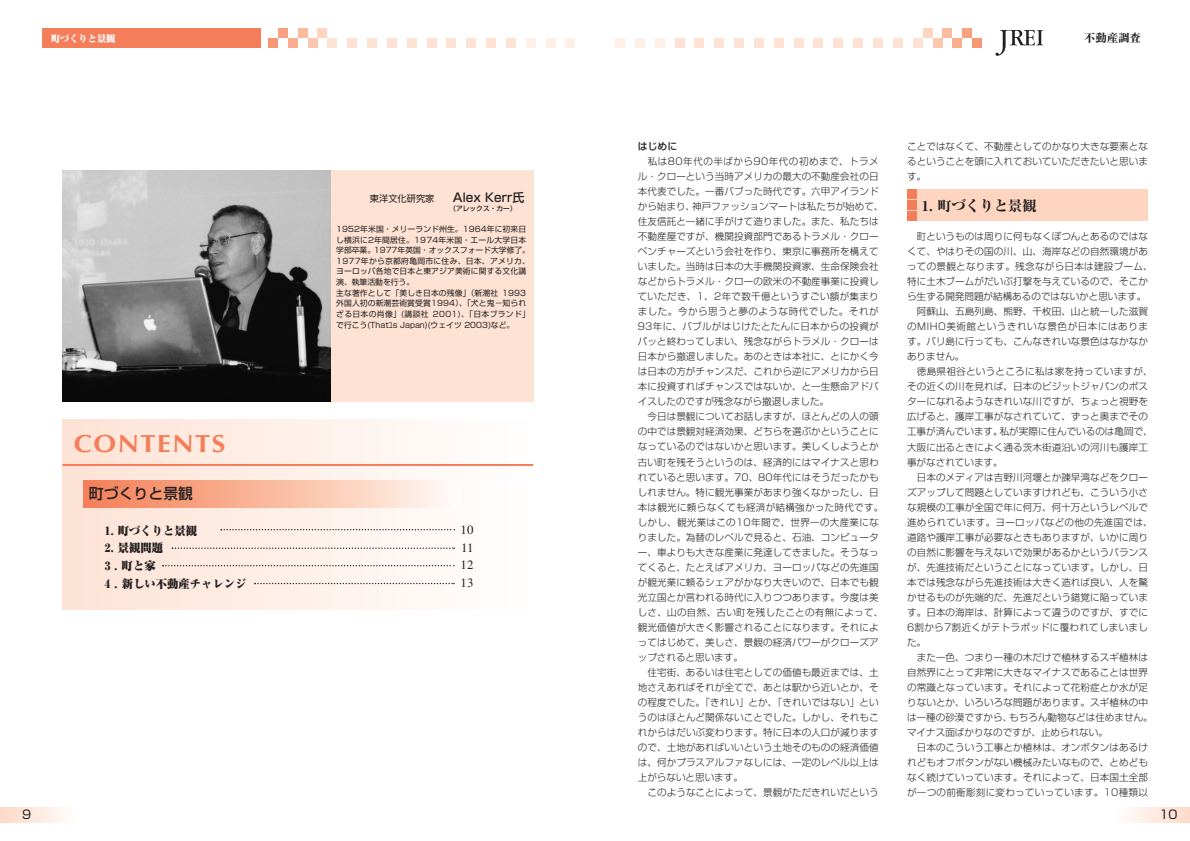
<style>
.page{position:relative;width:1190px;height:841px;background:#fff}
.page>*{position:absolute;margin:0;border:0;box-sizing:border-box;transform-origin:0 0}
.t1{font:700 24.8px "Optima";letter-spacing:.055em;color:#f47e59;scale:1.1 1}
.t2{font:500 14.9px "Shin Go";color:#231f20}
.t3{font:800 14.2px "Ryumin";color:#231f20}
.t4{font:12.8px/17.7px "Times";color:#231f20;text-align:justify}
.t5{font:12px "Shin Go";color:#231f20}
.t6{font:900 11.3px/17.7px "Ryumin";color:#231f20}
.t7{font:800 11.3px "Ryumin";color:#231f20}
.t8{font:500 9.9px "Shin Go";color:#231f20}
.t9{font:300 9.6px/15px "Shin Go";letter-spacing:.005em;color:#231f20}
.t10{font:300 9.6px "Shin Go";letter-spacing:.03em;color:#231f20}
.t11{font:300 9.6px "Shin Go";letter-spacing:.055em;color:#231f20}
.t12{font:9.2px "Shin Go";color:#231f20}
.t13{font:900 9.2px "Ryumin";color:#fff}
.t14{font:7.8px/10.6px "Shin Go";letter-spacing:.015em;color:#231f20}
.t15{font:500 6.7px "Shin Go";color:#231f20}
.s1{font-weight:500;font-size:12.1px}
</style>
<div class="page">
<div style="left:62px;top:420px;width:471px;height:190px;background:linear-gradient(to right,#fde2d4,#fefefe)"></div>
<svg style="left:221px;top:529px;width:234px;height:1px"></svg>
<svg style="left:172px;top:548px;width:283px;height:1px"></svg>
<div style="left:84px;top:480px;width:377px;height:27px;background:linear-gradient(to right,#f47c52,#fffbf3)"></div>
<hr style="left:62px;top:464px;width:471px;height:2px;background:#f47e59">
<svg style="left:162px;top:565px;width:293px;height:1px"></svg>
<svg style="left:254px;top:583px;width:201px;height:1px"></svg>
<div style="left:329px;top:170px;width:204px;height:231px;background:#fee2d3"></div>
<img style="left:62px;top:170px;width:269px;height:231px">
<svg style="left:1128px;top:808px;width:62px;height:14px"></svg>
<svg style="left:0;top:808px;width:64px;height:14px"></svg>
<div style="left:43px;top:28px;width:218px;height:20px;background:#f47e59"></div>
<div style="left:347px;top:38px;width:10px;height:10px;background:#fee2d3"></div>
<svg style="left:996px;top:30px;width:47px;height:26px"></svg>
<div style="left:268px;top:38px;width:10px;height:10px;background:#f79673"></div>
<div style="left:278px;top:28px;width:10px;height:10px;background:#f8a180"></div>
<div style="left:288px;top:38px;width:10px;height:10px;background:#f9ae90"></div>
<div style="left:298px;top:28px;width:10px;height:10px;background:#fabb9f"></div>
<div style="left:308px;top:38px;width:9px;height:10px;background:#fbc7af"></div>
<div style="left:317px;top:28px;width:10px;height:10px;background:#fdd5c1"></div>
<div style="left:327px;top:38px;width:10px;height:10px;background:#fee2d3"></div>
<div style="left:893px;top:38px;width:10px;height:10px;background:#fee2d3"></div>
<div style="left:913px;top:38px;width:10px;height:10px;background:#fee2d3"></div>
<div style="left:923px;top:28px;width:10px;height:10px;background:#fdd5c1"></div>
<div style="left:933px;top:38px;width:10px;height:10px;background:#fbc7af"></div>
<div style="left:943px;top:28px;width:9px;height:10px;background:#fabb9f"></div>
<div style="left:952px;top:38px;width:10px;height:10px;background:#f9ae90"></div>
<div style="left:962px;top:28px;width:10px;height:10px;background:#f8a180"></div>
<div style="left:972px;top:38px;width:10px;height:10px;background:#f79673"></div>
<div style="left:367px;top:38px;width:10px;height:10px;background:#fee2d3"></div>
<div style="left:387px;top:38px;width:10px;height:10px;background:#fee2d3"></div>
<div style="left:407px;top:38px;width:10px;height:10px;background:#fee2d3"></div>
<div style="left:427px;top:38px;width:10px;height:10px;background:#fee2d3"></div>
<div style="left:446px;top:38px;width:10px;height:10px;background:#fee2d3"></div>
<div style="left:466px;top:38px;width:10px;height:10px;background:#fee2d3"></div>
<div style="left:486px;top:38px;width:10px;height:10px;background:#fee2d3"></div>
<div style="left:506px;top:38px;width:10px;height:10px;background:#fee2d3"></div>
<div style="left:526px;top:38px;width:10px;height:10px;background:#feefe7"></div>
<div style="left:546px;top:38px;width:10px;height:10px;background:#feefe7"></div>
<div style="left:566px;top:38px;width:9px;height:10px;background:#feefe7"></div>
<div style="left:873px;top:38px;width:10px;height:10px;background:#fee2d3"></div>
<div style="left:853px;top:38px;width:10px;height:10px;background:#fee2d3"></div>
<div style="left:833px;top:38px;width:10px;height:10px;background:#fee2d3"></div>
<div style="left:814px;top:38px;width:9px;height:10px;background:#fee2d3"></div>
<div style="left:794px;top:38px;width:10px;height:10px;background:#fee2d3"></div>
<div style="left:774px;top:38px;width:10px;height:10px;background:#fee2d3"></div>
<div style="left:754px;top:38px;width:10px;height:10px;background:#fee2d3"></div>
<div style="left:734px;top:38px;width:10px;height:10px;background:#fee2d3"></div>
<div style="left:714px;top:38px;width:10px;height:10px;background:#fee2d3"></div>
<div style="left:694px;top:38px;width:10px;height:10px;background:#fee2d3"></div>
<div style="left:675px;top:38px;width:10px;height:10px;background:#fee2d3"></div>
<div style="left:655px;top:38px;width:10px;height:10px;background:#feefe7"></div>
<div style="left:635px;top:38px;width:10px;height:10px;background:#feefe7"></div>
<div style="left:615px;top:38px;width:10px;height:10px;background:#feefe7"></div>
<div style="left:907px;top:189px;width:241px;height:31px;background:#fdd5c1"></div>
<div style="left:907px;top:189px;width:9px;height:9px;background:#f47e59"></div>
<div style="left:907px;top:200px;width:9px;height:9px;background:#f47e59"></div>
<div style="left:907px;top:211px;width:9px;height:9px;background:#f47e59"></div>
<p class="t13" style="left:51px;top:35px;width:66px">町づくりと景観</p>
<p class="t7" style="left:1084px;top:34px;width:58px">不動産調査</p>
<h1 class="t1" style="left:74px;top:433px;width:139px">CONTENTS</h1>
<h2 class="t2" style="left:89px;top:488px;width:106px">町づくりと景観</h2>
<p class="t6" style="left:105px;top:523px;width:94px">1. 町づくりと景観</p>
<p class="t6" style="left:105px;top:541px;width:143px">2. 景観問題<br>3 . 町と家<br>4 . 新しい不動産チャレンジ</p>
<p class="t12" style="left:370px;top:195px;width:156px">東洋文化研究家　　<span class="s1">Alex Kerr氏</span></p>
<p class="t15" style="left:449px;top:206px;width:69px">（アレックス・カー）</p>
<p class="t14" style="left:336px;top:225px;width:195px">1952年米国・メリーランド州生。1964年に初来日し横浜に2年間居住。1974年米国・エール大学日本学部卒業。1977年英国・オックスフォード大学修了。<br>1977年から京都府亀岡市に住み、日本、アメリカ、ヨーロッパ各地で日本と東アジア美術に関する文化講演、執筆活動を行う。<br>主な著作として「美しき日本の残像」（新潮社 1993外国人初の新潮芸術賞受賞1994）、「犬と鬼－知られざる日本の肖像」(講談社 2001)、「日本ブランド」で行こう(Thatﾕs Japan)(ウェイツ 2003)など。</p>
<h3 class="t4" style="left:461px;top:522px;width:14px">10<br>11<br>12<br>13</h3>
<p class="t8" style="left:638px;top:143px;width:41px">はじめに</p>
<p class="t9" style="left:638px;top:155px;width:247px;text-indent:10px">私は80年代の半ばから90年代の初めまで、トラメル・クローという当時アメリカの最大の不動産会社の日本代表でした。一番バブった時代です。六甲アイランドから始まり、神戸ファッションマートは私たちが始めて、住友信託と一緒に手がけて造りました。また、私たちは不動産屋ですが、機関投資部門であるトラメル・クローベンチャーズという会社を作り、東京に事務所を構えていました。当時は日本の大手機関投資家、生命保険会社などからトラメル・クローの欧米の不動産事業に投資していただき、1、2年で数千億というすごい額が集まりました。今から思うと夢のような時代でした。それが<br>93年に、バブルがはじけたとたんに日本からの投資がパッと終わってしまい、残念ながらトラメル・クローは日本から撤退しました。あのときは本社に、とにかく今は日本の方がチャンスだ、これから逆にアメリカから日本に投資すればチャンスではないか、と一生懸命アドバイスしたのですが残念ながら撤退しました。</p>
<p class="t9" style="left:638px;top:411px;width:247px;text-indent:10px">今日は景観についてお話しますが、ほとんどの人の頭の中では景観対経済効果、どちらを選ぶかということになっているのではないかと思います。美しくしようとか古い町を残そうというのは、経済的にはマイナスと思われていると思います。70、80年代にはそうだったかもしれません。特に観光事業があまり強くなかったし、日本は観光に頼らなくても経済が結構強かった時代です。しかし、観光業はこの10年間で、世界一の大産業になりました。為替のレベルで見ると、石油、コンピューター、車よりも大きな産業に発達してきました。そうなってくると、たとえばアメリカ、ヨーロッパなどの先進国が観光業に頼るシェアがかなり大きいので、日本でも観光立国とか言われる時代に入りつつあります。今度は美しさ、山の自然、古い町を残したことの有無によって、観光価値が大きく影響されることになります。それによってはじめて、美しさ、景観の経済パワーがクローズアップされると思います。</p>
<p class="t9" style="left:638px;top:666px;width:242px;text-align:justify;text-indent:10px">住宅街、あるいは住宅としての価値も最近までは、土地さえあればそれが全てで、あとは駅から近いとか、その程度でした。「きれい」とか、「きれいではない」というのはほとんど関係ないことでした。しかし、それもこれからはだいぶ変わります。特に日本の人口が減りますので、土地があればいいという土地そのものの経済価値は、何かプラスアルファなしには、一定のレベル以上は上がらないと思います。</p>
<p class="t9" style="left:647px;top:786px;width:233px">このようなことによって、景観がただきれいだという</p>
<p class="t9" style="left:907px;top:140px;width:242px;text-align:justify">ことではなくて、不動産としてのかなり大きな要素となるということを頭に入れておいていただきたいと思います。</p>
<h3 class="t3" style="left:922px;top:200px;width:116px">1. 町づくりと景観</h3>
<p class="t9" style="left:917px;top:230px;width:233px">町というものは周りに何もなくぽつんとあるのではな</p>
<p class="t9" style="left:907px;top:245px;width:242px">くて、やはりその国の川、山、海岸などの自然環境があ</p>
<p class="t10" style="left:907px;top:263px;width:247px">っての景観となります。残念ながら日本は建設ブーム、</p>
<p class="t9" style="left:907px;top:275px;width:242px">特に土木ブームがだいぶ打撃を与えているので、そこか</p>
<p class="t9" style="left:907px;top:290px;width:241px">ら生ずる開発問題が結構あるのではないかと思います。</p>
<p class="t9" style="left:917px;top:305px;width:233px">阿蘇山、五島列島、熊野、千枚田、山と統一した滋賀</p>
<p class="t11" style="left:907px;top:323px;width:242px">のMIHO美術館というきれいな景色が日本にはありま</p>
<p class="t9" style="left:907px;top:336px;width:242px">す。バリ島に行っても、こんなきれいな景色はなかなか</p>
<p class="t9" style="left:907px;top:351px;width:59px">ありません。</p>
<p class="t10" style="left:917px;top:368px;width:237px">徳島県祖谷というところに私は家を持っていますが、</p>
<p class="t9" style="left:907px;top:381px;width:242px">その近くの川を見れば、日本のビジットジャパンのポス</p>
<p class="t9" style="left:907px;top:396px;width:242px">ターになれるようなきれいな川ですが、ちょっと視野を</p>
<p class="t9" style="left:907px;top:411px;width:242px">広げると、護岸工事がなされていて、ずっと奥までその</p>
<p class="t9" style="left:907px;top:426px;width:247px">工事が済んでいます。私が実際に住んでいるのは亀岡で、</p>
<p class="t9" style="left:907px;top:441px;width:242px">大阪に出るときによく通る茨木街道沿いの河川も護岸工</p>
<p class="t9" style="left:907px;top:456px;width:97px">事がなされています。</p>
<p class="t9" style="left:917px;top:471px;width:233px">日本のメディアは吉野川河堰とか諌早湾などをクロー</p>
<p class="t9" style="left:907px;top:486px;width:242px">ズアップして問題としていますけれども、こういう小さ</p>
<p class="t9" style="left:907px;top:501px;width:242px">な規模の工事が全国で年に何万、何十万というレベルで</p>
<p class="t10" style="left:907px;top:518px;width:247px">進められています。ヨーロッパなどの他の先進国では、</p>
<p class="t9" style="left:907px;top:531px;width:242px">道路や護岸工事が必要なときもありますが、いかに周り</p>
<p class="t9" style="left:907px;top:546px;width:242px">の自然に影響を与えないで効果があるかというバランス</p>
<p class="t9" style="left:907px;top:561px;width:242px">が、先進技術だということになっています。しかし、日</p>
<p class="t9" style="left:907px;top:576px;width:242px">本では残念ながら先進技術は大きく造れば良い、人を驚</p>
<p class="t9" style="left:907px;top:591px;width:242px">かせるものが先端的だ、先進だという錯覚に陥っていま</p>
<p class="t9" style="left:907px;top:606px;width:242px">す。日本の海岸は、計算によって違うのですが、すでに</p>
<p class="t10" style="left:907px;top:624px;width:242px">6割から7割近くがテトラポッドに覆われてしまいまし</p>
<p class="t9" style="left:907px;top:636px;width:21px">た。</p>
<p class="t9" style="left:917px;top:651px;width:233px">また一色、つまり一種の木だけで植林するスギ植林は</p>
<p class="t9" style="left:907px;top:666px;width:242px">自然界にとって非常に大きなマイナスであることは世界</p>
<p class="t9" style="left:907px;top:681px;width:242px">の常識となっています。それによって花粉症とか水が足</p>
<p class="t9" style="left:907px;top:696px;width:242px">りないとか、いろいろな問題があります。スギ植林の中</p>
<p class="t9" style="left:907px;top:711px;width:247px">は一種の砂漠ですから、もちろん動物などは住めません。</p>
<p class="t9" style="left:907px;top:726px;width:202px">マイナス面ばかりなのですが、止められない。</p>
<p class="t9" style="left:917px;top:741px;width:233px">日本のこういう工事とか植林は、オンボタンはあるけ</p>
<p class="t9" style="left:907px;top:756px;width:242px">れどもオフボタンがない機械みたいなもので、とめども</p>
<p class="t9" style="left:907px;top:771px;width:242px">なく続けていっています。それによって、日本国土全部</p>
<p class="t10" style="left:907px;top:789px;width:242px">が一つの前衛彫刻に変わっていっています。10種類以</p>
<p class="t5" style="left:22px;top:810px;width:11px">9</p>
<p class="t5" style="left:1159px;top:810px;width:20px">10</p>
</div>
